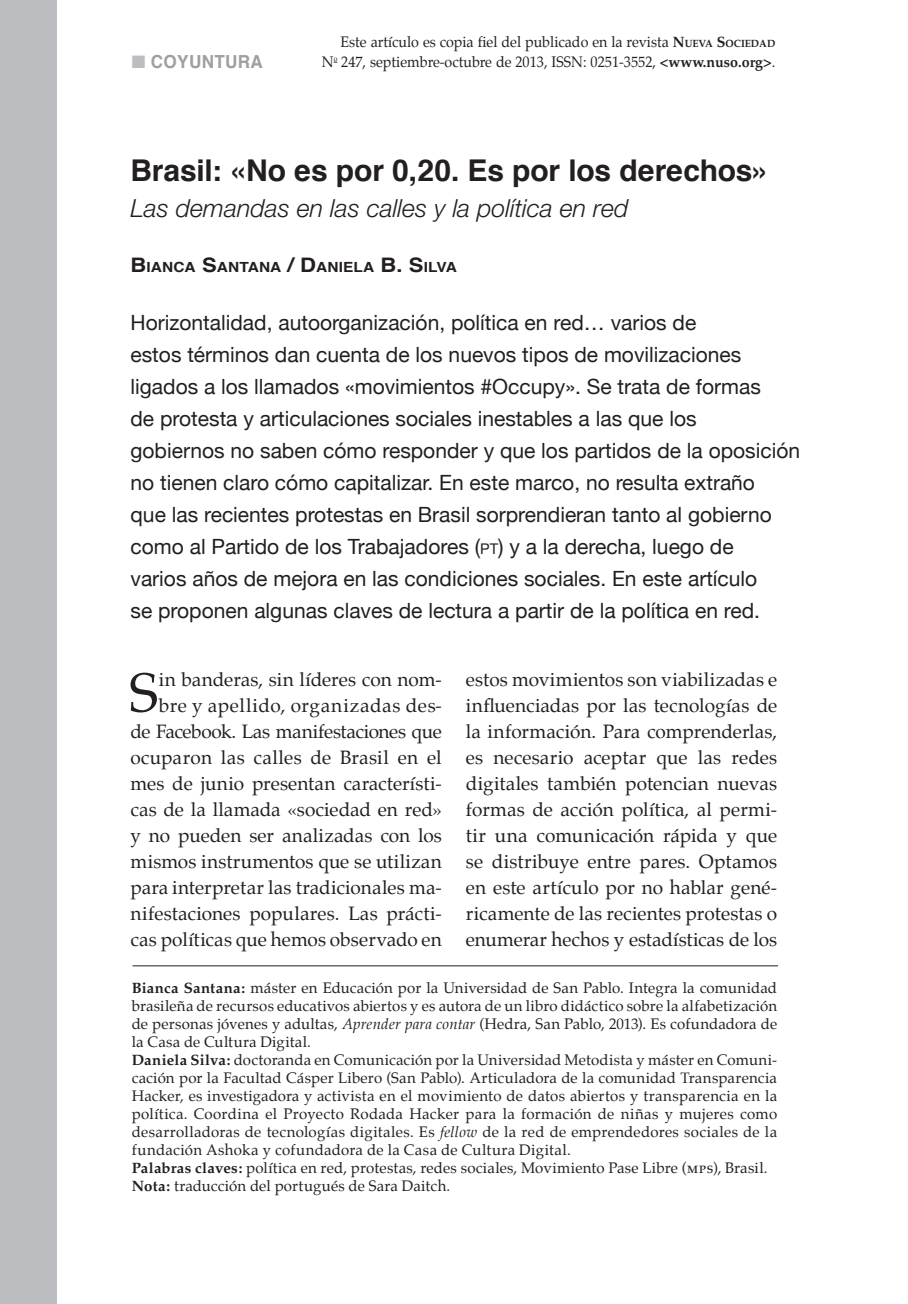
<style>
.page{position:relative;width:908px;height:1304px;background:#fff}
.page>*{position:absolute;margin:0;border:0;box-sizing:border-box;transform-origin:0 0}
.NS_Capitular_2l{font:55.2px "Palatino";color:#231f20}
.NS_Título_art{font:700 30px "Helvetica";color:#231f20}
.NS_Subt_tulo_art{font:italic 300 25px "Helvetica Neue";color:#231f20}
.NS_Copete{font:21px/32px "Helvetica Neue";color:#231f20}
.NS_Capitular_2l-2{font:19px/26px "Palatino";letter-spacing:.005em;color:#231f20;text-align:right}
.t1{font:700 18px "Helvetica";letter-spacing:.02em;color:#9d9fa2;scale:.95 1}
.NS_Curri__clave{font:15px/18px "Palatino";letter-spacing:.01em;color:#231f20;text-align:justify}
.textopalatino{font:15px "Palatino";color:#231f20;scale:.95 1}
.NS_Autor{font:700 14px "Helvetica";letter-spacing:.005em;color:#231f20;scale:1.1 1}
.s1{color:#bcbdc0}
.s2{font-family:"Palatino Bold Os F"}
.s3{font-family:"Palatino Bold Os F";font-size:10.4px}
.s4{font-size:20px}
.s5{font-size:14.6px}
.s6{font-style:italic}
.s7{font-family:"Palatino SC"}
</style>
<div class="page">
<hr style="left:132px;top:965px;width:645px;height:1px;background:#231f20">
<div style="left:0;top:0;width:57px;height:1304px;background:#bcbdc0"></div>
<p class="t1" style="left:132px;top:47px;width:139px"><span class="s1">■</span> coyuntura</p>
<p class="textopalatino" style="left:340px;top:29px;width:459px">Este artículo es copia fiel del publicado en la revista <span class="s2">N</span><span class="s3">UEVA</span> <span class="s2">S</span><span class="s3">OCIEDAD</span></p>
<p class="textopalatino" style="left:321px;top:49px;width:478px">N<sup>o</sup> 247, septiembre-octubre de 2013, ISSN: 0251-3552, <span class="s2">&lt;www.nuso.org&gt;</span>.</p>
<p class="NS_Título_art" style="left:130px;top:146px;width:641px">Brasil: «No es por 0,20. Es por los derechos»</p>
<p class="NS_Subt_tulo_art" style="left:130px;top:193px;width:499px">Las demandas en las calles y la política en red</p>
<p class="NS_Autor" style="left:130px;top:256px;width:298px"><span class="s4">B</span>IANCA <span class="s4">S</span>ANTANA <span class="s4">/ D</span>ANIELA <span class="s4">B. S</span>ILVA</p>
<p class="NS_Copete" style="left:130px;top:306px;width:567px">Horizontalidad, autoorganización, política en red… varios de</p>
<p class="NS_Copete" style="left:130px;top:338px;width:612px">estos términos dan cuenta de los nuevos tipos de movilizaciones</p>
<p class="NS_Copete" style="left:130px;top:370px;width:631px">ligados a los llamados «movimientos #Occupy». Se trata de formas</p>
<p class="NS_Copete" style="left:130px;top:402px;width:567px">de protesta y articulaciones sociales inestables a las que los</p>
<p class="NS_Copete" style="left:130px;top:434px;width:671px">gobiernos no saben cómo responder y que los partidos de la oposición no tienen claro cómo capitalizar. En este marco, no resulta extraño</p>
<p class="NS_Copete" style="left:130px;top:498px;width:642px">que las recientes protestas en Brasil sorprendieran tanto al gobierno como al Partido de los Trabajadores (<span class="s5">pt</span>) y a la derecha, luego de</p>
<p class="NS_Copete" style="left:130px;top:562px;width:628px">varios años de mejora en las condiciones sociales. En este artículo</p>
<p class="NS_Copete" style="left:130px;top:594px;width:630px">se proponen algunas claves de lectura a partir de la política en red.</p>
<p class="NS_Capitular_2l-2" style="left:130px;top:666px;width:313px">in banderas, sin líderes con nom&shy;bre y apellido, organizadas des-<br>de Facebook. Las manifestaciones que ocuparon las calles de Brasil en el mes de junio presentan característi&shy;cas de la llamada «sociedad en red» y no pueden ser analizadas con los mismos instrumentos que se utilizan para interpretar las tradicionales ma&shy;nifestaciones populares. Las prácti&shy;cas políticas que hemos observado en</p>
<p class="NS_Capitular_2l-2" style="left:465px;top:666px;width:313px;text-align:justify">estos movimientos son viabilizadas e influenciadas por las tecnologías de la información. Para comprenderlas, es necesario aceptar que las redes digitales también potencian nuevas formas de acción política, al permi&shy;tir una comunicación rápida y que se distribuye entre pares. Optamos en este artículo por no hablar gené&shy;ricamente de las recientes protestas o enumerar hechos y estadísticas de los</p>
<p class="NS_Capitular_2l" style="left:129px;top:647px;width:31px">S</p>
<p class="NS_Curri__clave" style="left:132px;top:978px;width:646px"><span class="s2">Bianca Santana:</span> máster en Educación por la Universidad de San Pablo. Integra la comunidad brasileña de recursos educativos abiertos y es autora de un libro didáctico sobre la alfabetización de personas jóvenes y adultas, <span class="s6">Aprender para contar</span> (Hedra, San Pablo, 2013). Es cofundadora de la Casa de Cultura Digital.</p>
<p class="NS_Curri__clave" style="left:132px;top:1050px;width:646px"><span class="s2">Daniela Silva:</span> doctoranda en Comunicación por la Universidad Metodista y máster en Comuni&shy;cación por la Facultad Cásper Libero (San Pablo). Articuladora de la comunidad Transparencia Hacker, es investigadora y activista en el movimiento de datos abiertos y transparencia en la política. Coordina el Proyecto Rodada Hacker para la formación de niñas y mujeres como desarrolladoras de tecnologías digitales. Es <span class="s6">fellow</span> de la red de emprendedores sociales de la fundación Ashoka y cofundadora de la Casa de Cultura Digital.</p>
<p class="NS_Curri__clave" style="left:132px;top:1158px;width:637px"><span class="s2">Palabras claves:</span> política en red, protestas, redes sociales, Movimiento Pase Libre (<span class="s7">mps</span>), Brasil.</p>
<p class="NS_Curri__clave" style="left:132px;top:1176px;width:320px"><span class="s2">Nota:</span> traducción del portugués de Sara Daitch.</p>
</div>
